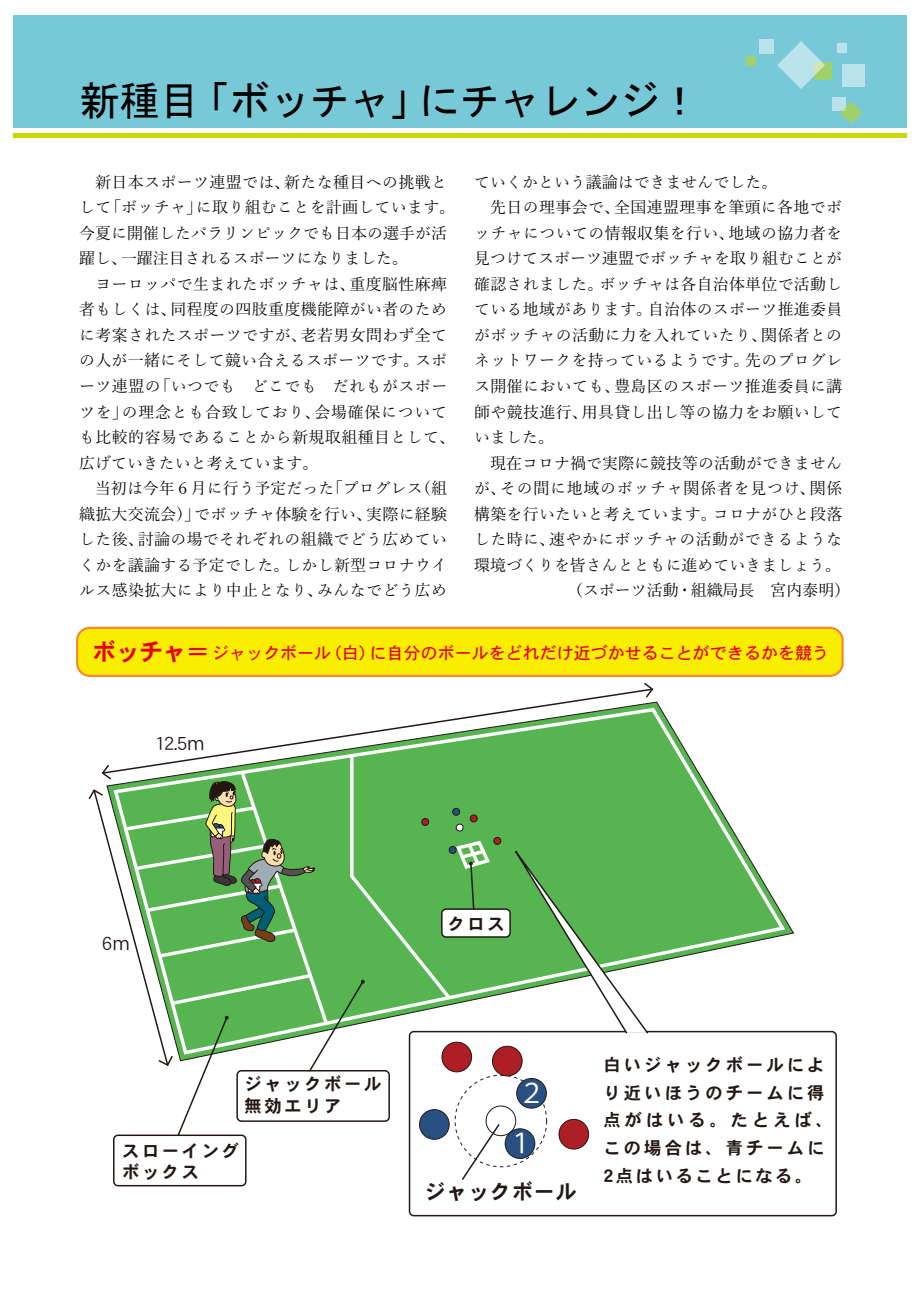
<style>
.page{position:relative;width:919px;height:1289px;background:#fff}
.page>*{position:absolute;margin:0;border:0;box-sizing:border-box;transform-origin:0 0}
.t1{font:40.35px "MS Gothic";letter-spacing:-.01em;color:#040000}
.t2{font:26.85px "Koz Go Pro";color:#fff}
.t3{font:20.85px "DFHS Gothic W7 WINP RKSJ H";letter-spacing:.05em;color:#231815}
.t4{font:18.3px "DFHS Gothic W3 WINP RKSJ H";color:#231815}
.t5{font:17.25px/27.8px "DFHS Gothic W7 WINP RKSJ H";letter-spacing:.175em;color:#231815}
.t6{font:17.25px/21.5px "DFHS Gothic W7 WINP RKSJ H";letter-spacing:.15em;color:#231815}
.t7{font:16.95px "DFHS Gothic W5 WINP RKSJ H";color:#e60012}
.t8{font:15.9px/25.5px "Yu Mincho";letter-spacing:.02em;color:#000}
.t9{font:15.9px "Yu Mincho";color:#000}
.t10{font:15.9px "Yu Mincho";letter-spacing:.045em;color:#000}
.s1{font-family:"DFHS Gothic W7 WINP RKSJ H";font-size:23.4px}
.s2{font-family:"Koz Go Pro"}
</style>
<div class="page">
<div style="left:77px;top:628px;width:765px;height:48px;background:#faee00;border-radius:13px"></div>
<div style="left:76px;top:626px;width:767px;height:51px;border:2px solid #f8852d;border-radius:13px"></div>
<hr style="left:13px;top:134px;width:893px;height:4px;background:#cad800">
<div style="left:13px;top:15px;width:893px;height:112px;background:#78c9d8"></div>
<div style="left:842px;top:64px;width:22px;height:22px;background:#bbe3eb"></div>
<div style="left:837px;top:43px;width:9px;height:9px;background:#bbe3eb"></div>
<div style="left:746px;top:57px;width:9px;height:9px;background:#a0d06c"></div>
<div style="left:814px;top:62px;width:17px;height:17px;background:#a0d06c"></div>
<div style="left:832px;top:97px;width:14px;height:14px;background:#bbe3eb"></div>
<div style="left:759px;top:40px;width:14px;height:14px;background:#bbe3eb"></div>
<svg style="left:777px;top:41px;width:47px;height:48px"></svg>
<svg style="left:840px;top:101px;width:22px;height:23px"></svg>
<svg style="left:649px;top:706px;width:138px;height:258px"></svg>
<div style="left:409px;top:1030px;width:427px;height:186px;border:2px solid #231815;border-radius:4px"></div>
<svg style="left:236px;top:690px;width:418px;height:84px"></svg>
<svg style="left:642px;top:682px;width:12px;height:16px"></svg>
<div style="left:113px;top:1134px;width:133px;height:52px;border:2px solid #231815;border-radius:4px"></div>
<svg style="left:88px;top:752px;width:561px;height:429px"></svg>
<h1 class="t1" style="left:79px;top:80px;width:622px">新種目「ボッチャ」にチャレンジ！</h1>
<p class="t8" style="left:79px;top:168px;width:377px">　新日本スポーツ連盟では、新たな種目への挑戦として「ボッチャ」に取り組むことを計画しています。今夏に開催したパラリンピックでも日本の選手が活躍し、一躍注目されるスポーツになりました。<br>　ヨーロッパで生まれたボッチャは、重度脳性麻痺者もしくは、同程度の四肢重度機能障がい者のために考案されたスポーツですが、老若男女問わず全ての人が一緒にそして競い合えるスポーツです。スポーツ連盟の「いつでも　どこでも　だれもがスポーツを」の理念とも合致しており、会場確保についても比較的容易であることから新規取組種目として、広げていきたいと考えています。<br>　当初は今年６月に行う予定だった「プログレス（組織拡大交流会）」でボッチャ体験を行い、実際に経験した後、討論の場でそれぞれの組織でどう広めていくかを議論する予定でした。しかし新型コロナウイルス感染拡大により中止となり、みんなでどう広め</p>
<p class="t9" style="left:474px;top:167px;width:304px">ていくかという議論はできませんでした。</p>
<p class="t8" style="left:474px;top:193px;width:369px">　先日の理事会で、全国連盟理事を筆頭に各地でボ</p>
<p class="t8" style="left:474px;top:219px;width:369px">ッチャについての情報収集を行い、地域の協力者を</p>
<p class="t8" style="left:474px;top:244px;width:369px">見つけてスポーツ連盟でボッチャを取り組むことが</p>
<p class="t8" style="left:474px;top:270px;width:369px">確認されました。ボッチャは各自治体単位で活動し</p>
<p class="t8" style="left:474px;top:295px;width:369px">ている地域があります。自治体のスポーツ推進委員</p>
<p class="t8" style="left:474px;top:321px;width:369px">がボッチャの活動に力を入れていたり、関係者との</p>
<p class="t8" style="left:474px;top:346px;width:369px">ネットワークを持っているようです。先のプログレ</p>
<p class="t8" style="left:474px;top:372px;width:369px">ス開催においても、豊島区のスポーツ推進委員に講</p>
<p class="t8" style="left:474px;top:397px;width:369px">師や競技進行、用具貸し出し等の協力をお願いして</p>
<p class="t8" style="left:474px;top:423px;width:81px">いました。</p>
<p class="t8" style="left:474px;top:448px;width:369px">　現在コロナ禍で実際に競技等の活動ができません</p>
<p class="t10" style="left:474px;top:473px;width:369px">が、その間に地域のボッチャ関係者を見つけ、関係</p>
<p class="t8" style="left:474px;top:499px;width:369px">構築を行いたいと考えています。コロナがひと段落</p>
<p class="t8" style="left:474px;top:525px;width:369px">した時に、速やかにボッチャの活動ができるような</p>
<p class="t9" style="left:474px;top:550px;width:368px">環境づくりを皆さんとともに進めていきましょう。</p>
<p class="t9" style="left:567px;top:575px;width:285px">（スポーツ活動・組織局長　宮内泰明）</p>
<p class="t7" style="left:93px;top:644px;width:738px"><span class="s1">ボッチャ＝</span>ジャックボール（白）に自分のボールをどれだけ近づかせることができるかを競う</p>
<p class="t4" style="left:154px;top:734px;width:52px">12.5<span class="s2">ｍ</span></p>
<p class="t4" style="left:102px;top:934px;width:30px">6<span class="s2">ｍ</span></p>
<p class="t6" style="left:244px;top:1073px;width:138px">ジャックボール無効エリア</p>
<p class="t6" style="left:122px;top:1139px;width:118px">スローイングボックス</p>
<p class="t5" style="left:447px;top:909px;width:59px">クロス</p>
<h2 class="t2" style="left:518px;top:1075px;width:28px">２</h2>
<h2 class="t2" style="left:507px;top:1125px;width:28px">１</h2>
<h3 class="t3" style="left:424px;top:1180px;width:153px">ジャックボール</h3>
<p class="t5" style="left:603px;top:1050px;width:231px">白いジャックボールにより近いほうのチームに得点がはいる。たとえば、この場合は、青チームに<br>2点はいることになる。</p>
</div>
